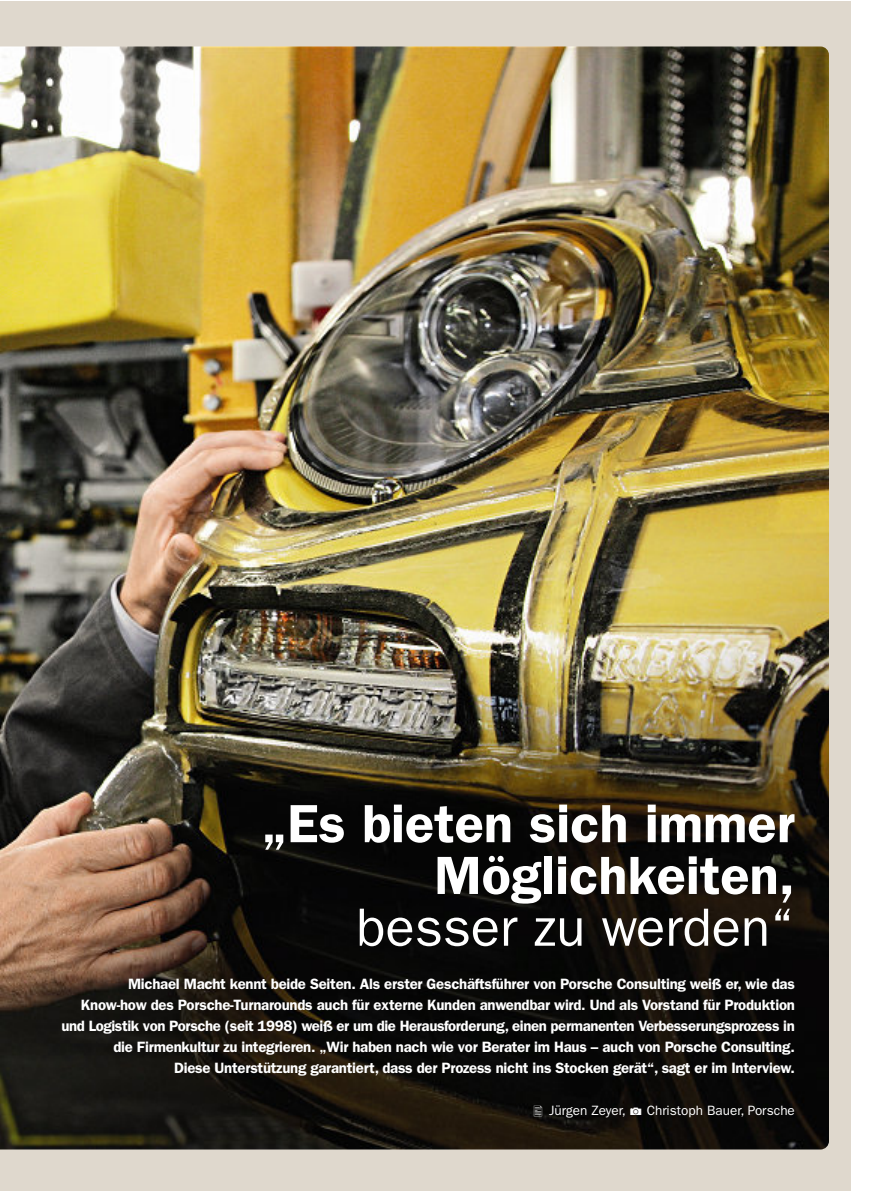
<style>
.page{position:relative;width:893px;height:1191px;background:#fff}
.page>*{position:absolute;margin:0;border:0;box-sizing:border-box;transform-origin:0 0}
.t1{font:600 54px/51.8px "Franklin Gothic LT";color:#fff;text-align:right}
.t2{font:54px "Franklin Gothic LT";color:#fff}
.t3{font:600 15px/21px "Franklin Gothic LT";letter-spacing:-.02em;color:#fff;text-align:right}
.t4{font:13.5px "Franklin Gothic LT";color:#fff}
.s1{font-family:"Communications P04"}
</style>
<div class="page">
<div style="left:0;top:1px;width:850px;height:1190px;background:#dfd8cd"></div>
<img style="left:0;top:46px;width:829px;height:1103px">
<svg style="left:534px;top:1105px;width:8px;height:11px"></svg>
<h1 class="t1" style="left:261px;top:802px;width:535px">„Es bieten sich immer<br>Möglichkeiten,</h1>
<h1 class="t2" style="left:356px;top:907px;width:440px">besser zu werden“</h1>
<p class="t3" style="left:62px;top:974px;width:735px">Michael Macht kennt beide Seiten. Als erster Geschäftsführer von Porsche Consulting weiß er, wie das Know-how des Porsche-Turnarounds auch für externe Kunden anwendbar wird. Und als Vorstand für Produktion und Logistik von Porsche (seit 1998) weiß er um die Herausforderung, einen permanenten Verbesserungsprozess in die Firmenkultur zu integrieren. „Wir haben nach wie vor Berater im Haus – auch von Porsche Consulting.<br>Diese Unterstützung garantiert, dass der Prozess nicht ins Stocken gerät“, sagt er im Interview.</p>
<p class="t4" style="left:549px;top:1105px;width:247px">Jürgen Zeyer, <span class="s1">1</span> Christoph Bauer, Porsche</p>
</div>
